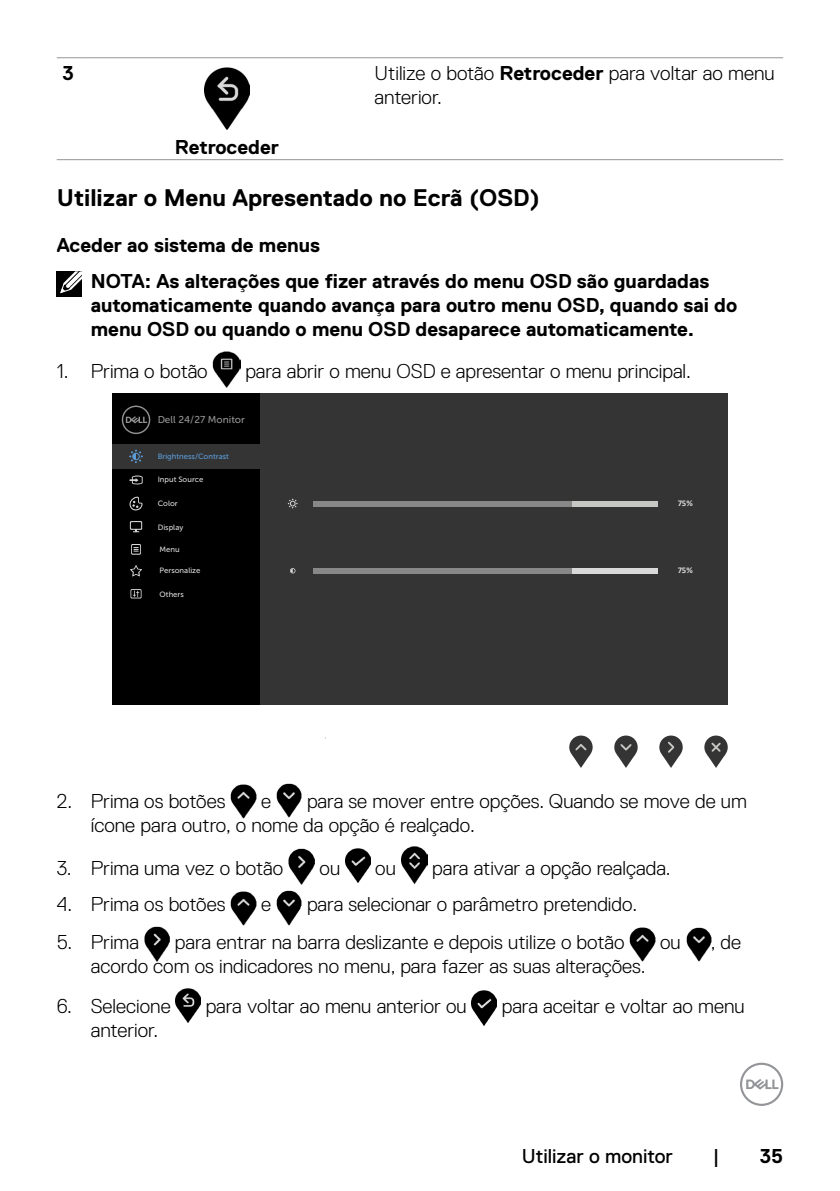
<style>
.page{position:relative;width:840px;height:1191px;background:#fff}
.page>*{position:absolute;margin:0;border:0;box-sizing:border-box;transform-origin:0 0}
.t1{font:700 24px "Dell Replica";color:#000}
.t2{font:300 20px/24px "Dell Replica";color:#000}
.t3{font:700 20px/35.4px "Dell Replica";color:#000}
.t4{font:20px "Dell Replica";color:#000}
.t5{font:10px "Museo Sans For Dell 500";color:#939393}
.t6{font:700 8.8px "Calibri";color:#d9d9d9}
.t7{font:7.6px "Museo Sans For Dell 500";color:#d9d9d9}
.t8{font:7.6px "Museo Sans For Dell 500";color:#5b9bd5}
.s1{font-weight:700}
</style>
<div class="page">
<svg style="left:740px;top:1062px;width:42px;height:44px"></svg>
<svg style="left:57px;top:57px;width:28px;height:1px"></svg>
<hr style="left:85px;top:57px;width:284px;height:1px;background:#939598">
<hr style="left:369px;top:57px;width:413px;height:1px;background:#939598">
<svg style="left:57px;top:159px;width:28px;height:1px"></svg>
<hr style="left:85px;top:159px;width:284px;height:1px;background:#939598">
<hr style="left:369px;top:159px;width:413px;height:1px;background:#939598">
<img style="left:204px;top:67px;width:45px;height:63px">
<div style="left:57px;top:271px;width:25px;height:26px;background:#000"></div>
<svg style="left:60px;top:271px;width:22px;height:23px"></svg>
<img style="left:213px;top:351px;width:27px;height:37px">
<div style="left:112px;top:393px;width:615px;height:311px;background:#343435"></div>
<div style="left:112px;top:393px;width:148px;height:311px;background:#000"></div>
<div style="left:112px;top:444px;width:150px;height:25px;background:#343435"></div>
<svg style="left:122px;top:405px;width:28px;height:29px"></svg>
<svg style="left:129px;top:475px;width:14px;height:9px"></svg>
<svg style="left:129px;top:496px;width:14px;height:15px"></svg>
<svg style="left:130px;top:565px;width:12px;height:11px"></svg>
<svg style="left:130px;top:521px;width:12px;height:9px"></svg>
<div style="left:131px;top:522px;width:10px;height:7px;background:#000"></div>
<svg style="left:131px;top:544px;width:10px;height:10px"></svg>
<svg style="left:132px;top:545px;width:8px;height:8px"></svg>
<svg style="left:133px;top:547px;width:5px;height:4px"></svg>
<svg style="left:130px;top:589px;width:11px;height:9px"></svg>
<svg style="left:131px;top:590px;width:10px;height:7px"></svg>
<svg style="left:133px;top:590px;width:6px;height:7px"></svg>
<svg style="left:129px;top:450px;width:14px;height:13px"></svg>
<div style="left:569px;top:735px;width:23px;height:24px;background:#343435;border-radius:50%"></div>
<svg style="left:571px;top:744px;width:19px;height:24px"></svg>
<div style="left:614px;top:735px;width:23px;height:24px;background:#343435;border-radius:50%"></div>
<svg style="left:616px;top:744px;width:19px;height:24px"></svg>
<svg style="left:659px;top:735px;width:23px;height:24px"></svg>
<svg style="left:661px;top:741px;width:19px;height:27px"></svg>
<div style="left:704px;top:735px;width:23px;height:24px;background:#343435;border-radius:50%"></div>
<svg style="left:706px;top:742px;width:19px;height:26px"></svg>
<div style="left:313px;top:568px;width:344px;height:5px;background:#d9d9d9"></div>
<div style="left:313px;top:568px;width:258px;height:5px;background:#888"></div>
<svg style="left:290px;top:568px;width:5px;height:5px"></svg>
<div style="left:313px;top:501px;width:344px;height:5px;background:#c6c6c2"></div>
<div style="left:313px;top:501px;width:258px;height:5px;background:#888"></div>
<svg style="left:288px;top:498px;width:9px;height:10px"></svg>
<img style="left:231px;top:784px;width:25px;height:34px">
<img style="left:276px;top:783px;width:26px;height:34px">
<img style="left:288px;top:848px;width:26px;height:36px">
<img style="left:345px;top:848px;width:25px;height:34px">
<img style="left:401px;top:847px;width:26px;height:36px">
<img style="left:231px;top:891px;width:25px;height:34px">
<img style="left:276px;top:890px;width:26px;height:35px">
<img style="left:144px;top:926px;width:26px;height:35px">
<img style="left:629px;top:927px;width:25px;height:34px">
<img style="left:686px;top:927px;width:25px;height:34px">
<img style="left:176px;top:988px;width:24px;height:35px">
<img style="left:471px;top:991px;width:25px;height:34px">
<p class="t3" style="left:62px;top:56px;width:13px">3</p>
<p class="t3" style="left:175px;top:129px;width:106px">Retroceder</p>
<p class="t2" style="left:374px;top:62px;width:401px">Utilize o botão <span class="s1">Retroceder</span> para voltar ao menu anterior.</p>
<p class="t1" style="left:57px;top:184px;width:484px">Utilizar o Menu Apresentado no Ecrã (OSD)</p>
<p class="t3" style="left:91px;top:228px;width:619px;text-indent:-34px">Aceder ao sistema de menus<br>NOTA: As alterações que fizer através do menu OSD são guardadas</p>
<p class="t3" style="left:91px;top:293px;width:647px;line-height:24px">automaticamente quando avança para outro menu OSD, quando sai do menu OSD ou quando o menu OSD desaparece automaticamente.</p>
<p class="t2" style="left:57px;top:359px;width:152px">1. Prima o botão</p>
<p class="t2" style="left:245px;top:359px;width:447px">para abrir o menu OSD e apresentar o menu principal.</p>
<p class="t5" style="left:157px;top:414px;width:89px">Dell 24/27 Monitor</p>
<p class="t8" style="left:157px;top:452px;width:73px">Brightness/Contrast</p>
<p class="t7" style="left:157px;top:475px;width:47px">Input Source</p>
<p class="t7" style="left:157px;top:499px;width:22px">Color</p>
<p class="t7" style="left:157px;top:523px;width:27px">Display</p>
<p class="t7" style="left:159px;top:545px;width:22px">Menu</p>
<p class="t7" style="left:159px;top:590px;width:26px">Others</p>
<p class="t7" style="left:159px;top:566px;width:42px">Personalize</p>
<p class="t6" style="left:677px;top:496px;width:17px">75%</p>
<p class="t6" style="left:677px;top:564px;width:17px">75%</p>
<p class="t2" style="left:91px;top:788px;width:657px;text-indent:216px">para se mover entre opções. Quando se move de um ícone para outro, o nome da opção é realçado.</p>
<p class="t2" style="left:57px;top:856px;width:228px">3. Prima uma vez o botão</p>
<p class="t2" style="left:319px;top:856px;width:22px">ou</p>
<p class="t2" style="left:375px;top:856px;width:22px">ou</p>
<p class="t2" style="left:432px;top:856px;width:240px">para ativar a opção realçada.</p>
<p class="t2" style="left:57px;top:892px;width:170px">4. Prima os botões</p>
<p class="t2" style="left:261px;top:892px;width:11px">e</p>
<p class="t2" style="left:307px;top:892px;width:331px">para selecionar o parâmetro pretendido.</p>
<p class="t2" style="left:57px;top:930px;width:84px">5. Prima</p>
<p class="t2" style="left:175px;top:930px;width:450px">para entrar na barra deslizante e depois utilize o botão</p>
<p class="t2" style="left:659px;top:930px;width:22px">ou</p>
<p class="t2" style="left:710px;top:930px;width:32px">, de</p>
<p class="t2" style="left:91px;top:954px;width:556px">acordo com os indicadores no menu, para fazer as suas alterações.</p>
<p class="t2" style="left:57px;top:994px;width:115px">6. Selecione</p>
<p class="t2" style="left:205px;top:994px;width:262px">para voltar ao menu anterior ou</p>
<p class="t2" style="left:501px;top:994px;width:244px">para aceitar e voltar ao menu</p>
<p class="t2" style="left:91px;top:1018px;width:69px">anterior.</p>
<p class="t2" style="left:57px;top:788px;width:170px">2. Prima os botões</p>
<p class="t2" style="left:261px;top:788px;width:11px">e</p>
<p class="t4" style="left:521px;top:1144px;width:152px">Utilizar o monitor</p>
<p class="t4" style="left:712px;top:1144px;width:8px">|</p>
<p class="t3" style="left:759px;top:1138px;width:25px">35</p>
</div>
